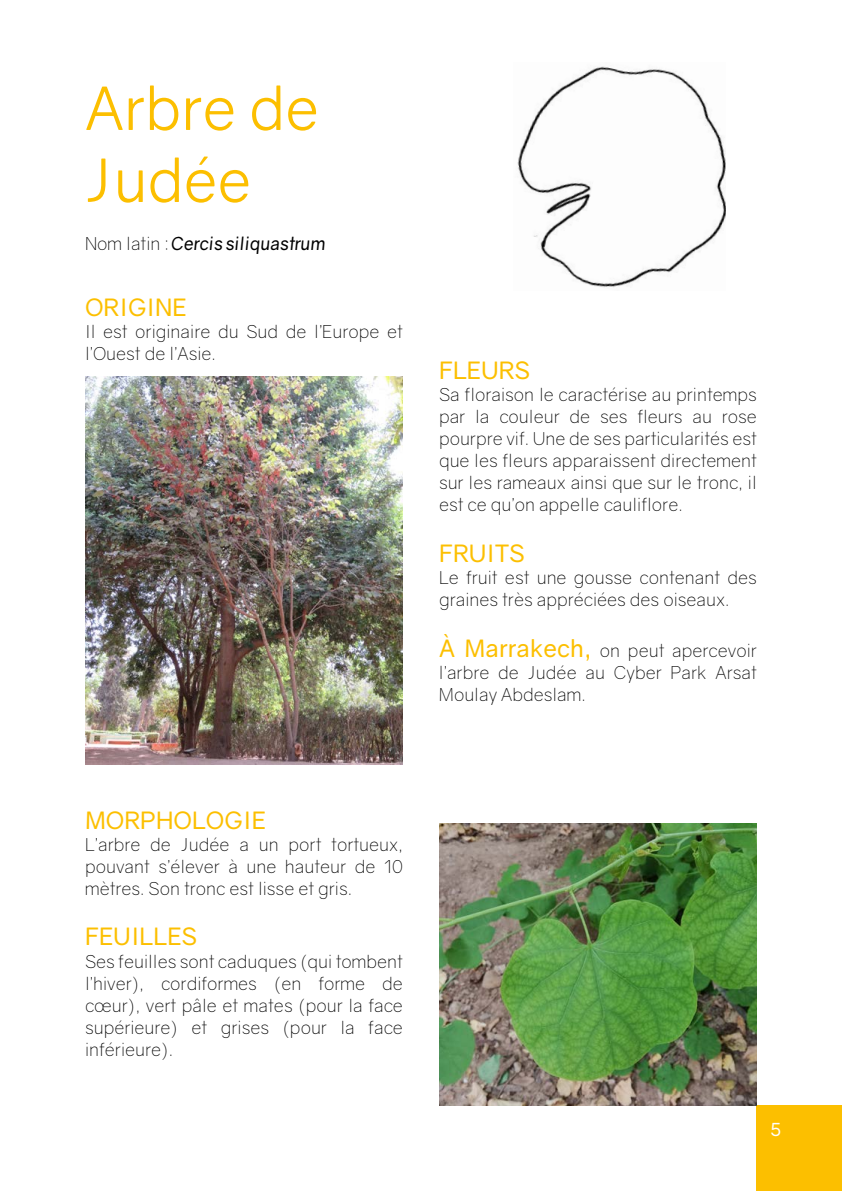
<style>
.page{position:relative;width:842px;height:1191px;background:#fff}
.page>*{position:absolute;margin:0;border:0;box-sizing:border-box;transform-origin:0 0}
.t1{font:60px/72px "Gravity";color:#fcbf00}
.t2{font:24px "Gravity";color:#fcbf00}
.t3{font:300 18px/22px "Gravity";color:#000;text-align:justify}
.t4{font:italic 18px "Gravity";color:#000}
.t5{font:18px "Gravity";color:#fff}
.s1{font-weight:300;font-style:normal}
.s2{font-weight:400;font-size:24px;color:#fcbf00}
</style>
<div class="page">
<div style="left:757px;top:1106px;width:85px;height:85px;background:#fcbf00"></div>
<img style="left:85px;top:376px;width:318px;height:388px">
<img style="left:439px;top:823px;width:317px;height:283px">
<img style="left:517px;top:66px;width:209px;height:222px">
<h1 class="t1" style="left:85px;top:73px;width:235px">Arbre de<br>Judée</h1>
<p class="t4" style="left:85px;top:232px;width:242px"><span class="s1">Nom latin :</span> Cercis siliquastrum</p>
<h2 class="t2" style="left:85px;top:292px;width:103px">ORIGINE</h2>
<p class="t3" style="left:85px;top:320px;width:319px">Il est originaire du Sud de l’Europe et l’Ouest de l’Asie.</p>
<h2 class="t2" style="left:439px;top:356px;width:93px">FLEURS</h2>
<p class="t3" style="left:439px;top:384px;width:319px">Sa floraison le caractérise au printemps par la couleur de ses fleurs au rose pourpre vif. Une de ses particularités est que les fleurs apparaissent directement sur les rameaux ainsi que sur le tronc, il est ce qu’on appelle cauliflore.</p>
<h2 class="t2" style="left:439px;top:539px;width:87px">FRUITS</h2>
<p class="t3" style="left:439px;top:567px;width:319px">Le fruit est une gousse contenant des graines très appréciées des oiseaux.</p>
<p class="t3" style="left:439px;top:639px;width:319px"><span class="s2">À Marrakech,</span> on peut apercevoir l’arbre de Judée au Cyber Park Arsat Moulay Abdeslam.</p>
<h2 class="t2" style="left:85px;top:805px;width:182px">MORPHOLOGIE</h2>
<p class="t3" style="left:85px;top:833px;width:319px">L’arbre de Judée a un port tortueux, pouvant s’élever à une hauteur de 10 mètres. Son tronc est lisse et gris.</p>
<h2 class="t2" style="left:85px;top:922px;width:114px">FEUILLES</h2>
<p class="t3" style="left:85px;top:950px;width:319px">Ses feuilles sont caduques (qui tombent l’hiver), cordiformes (en forme de cœur), vert pâle et mates (pour la face supérieure) et grises (pour la face inférieure).</p>
<p class="t5" style="left:770px;top:1118px;width:12px">5</p>
</div>
